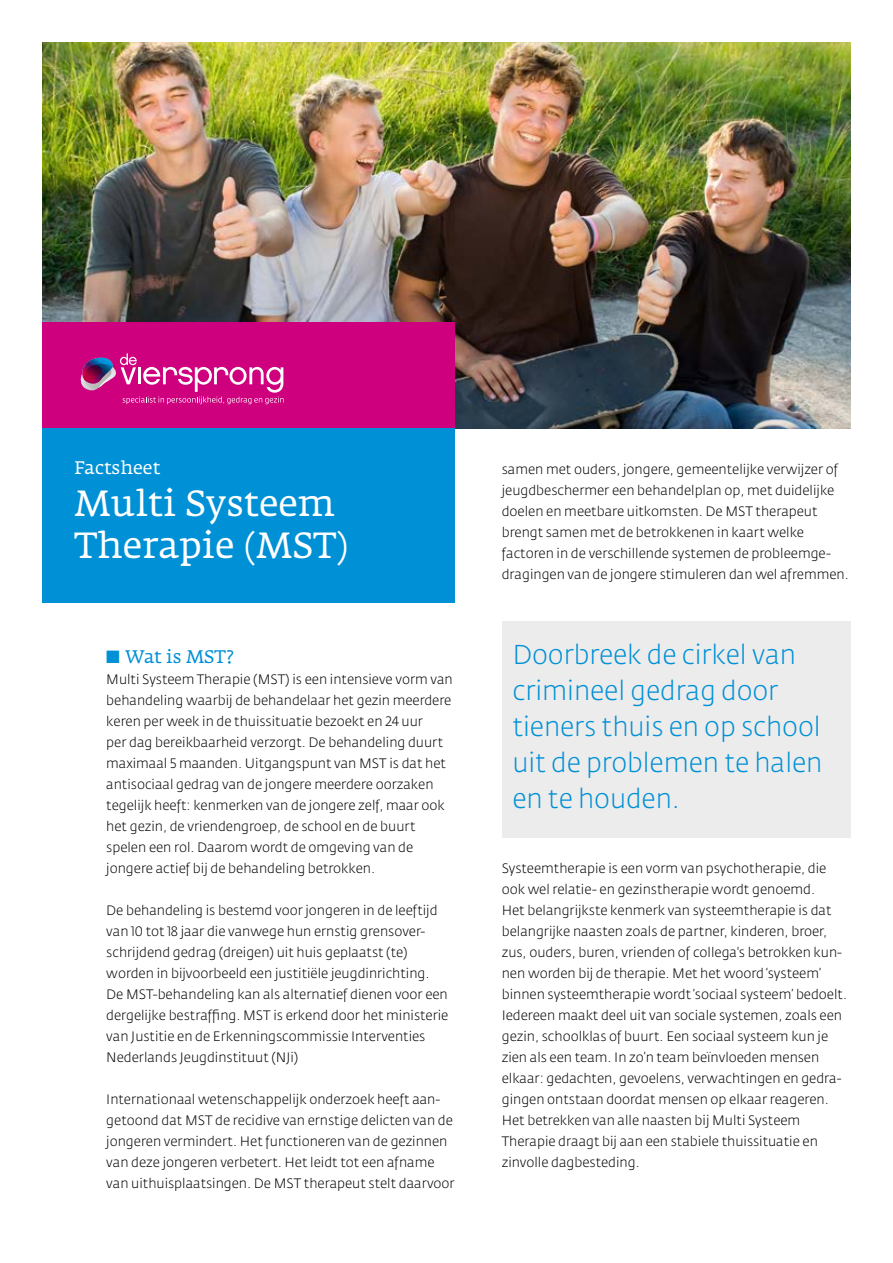
<style>
.page{position:relative;width:893px;height:1263px;background:#fff}
.page>*{position:absolute;margin:0;border:0;box-sizing:border-box;transform-origin:0 0}
.t1{font:36px/42px "Fedra Serif A";color:#fff}
.t2{font:27px/36px "Fedra Sans Light LF";color:#0090d6}
.t3{font:18px "Fedra Serif A";color:#0090d6}
.t4{font:18px "Fedra Serif A";color:#fff}
.t5{font:13.5px/21px "Fedra Sans Light LF";color:#000}
</style>
<div class="page">
<div style="left:502px;top:621px;width:348px;height:217px;background:#ececec"></div>
<img style="left:43px;top:43px;width:807px;height:385px">
<div style="left:43px;top:322px;width:412px;height:106px;background:#cf007e"></div>
<div style="left:43px;top:428px;width:412px;height:174px;background:#0090d6"></div>
<svg style="left:80px;top:353px;width:204px;height:51px"></svg>
<h3 class="t4" style="left:74px;top:457px;width:87px">Factsheet</h3>
<h1 class="t1" style="left:74px;top:483px;width:276px">Multi Systeem<br>Therapie (MST)</h1>
<h3 class="t3" style="left:106px;top:646px;width:129px">■ Wat is MST?</h3>
<p class="t5" style="left:106px;top:669px;width:348px">Multi Systeem Therapie (MST) is een intensieve vorm van behandeling waarbij de behandelaar het gezin meerdere keren per week in de thuissituatie bezoekt en 24 uur<br>per dag bereikbaarheid verzorgt. De behandeling duurt maximaal 5 maanden. Uitgangspunt van MST is dat het antisociaal gedrag van de jongere meerdere oorzaken tegelijk heeft: kenmerken van de jongere zelf, maar ook het gezin, de vriendengroep, de school en de buurt spelen een rol. Daarom wordt de omgeving van de jongere actief bij de behandeling betrokken.</p>
<p class="t5" style="left:106px;top:900px;width:344px">De behandeling is bestemd voor jongeren in de leeftijd van 10 tot 18 jaar die vanwege hun ernstig grensover&shy;schrijdend gedrag (dreigen) uit huis geplaatst (te) worden in bijvoorbeeld een justitiële jeugdinrichting.<br>De MST-behandeling kan als alternatief dienen voor een dergelijke bestraffing. MST is erkend door het ministerie van Justitie en de Erkenningscommissie Interventies Nederlands Jeugdinstituut (NJi)</p>
<p class="t5" style="left:106px;top:1089px;width:350px">Internationaal wetenschappelijk onderzoek heeft aan&shy;getoond dat MST de recidive van ernstige delicten van de jongeren vermindert. Het functioneren van de gezinnen van deze jongeren verbetert. Het leidt tot een afname van uithuisplaatsingen. De MST therapeut stelt daarvoor</p>
<p class="t5" style="left:502px;top:459px;width:348px">samen met ouders, jongere, gemeentelijke verwijzer of jeugdbeschermer een behandelplan op, met duidelijke doelen en meetbare uitkomsten. De MST therapeut brengt samen met de betrokkenen in kaart welke factoren in de verschillende systemen de probleemge&shy;dragingen van de jongere stimuleren dan wel afremmen.</p>
<h2 class="t2" style="left:512px;top:637px;width:312px">Doorbreek de cirkel van crimineel gedrag door tieners thuis en op school uit de problemen te halen en te houden.</h2>
<p class="t5" style="left:502px;top:858px;width:347px">Systeemtherapie is een vorm van psychotherapie, die ook wel relatie- en gezinstherapie wordt genoemd.<br>Het belangrijkste kenmerk van systeemtherapie is dat belangrijke naasten zoals de partner, kinderen, broer, zus, ouders, buren, vrienden of collega's betrokken kun&shy;nen worden bij de therapie. Met het woord ‘systeem’ binnen systeemtherapie wordt ‘sociaal systeem’ bedoelt.<br>Iedereen maakt deel uit van sociale systemen, zoals een gezin, schoolklas of buurt. Een sociaal systeem kun je zien als een team. In zo’n team beïnvloeden mensen elkaar: gedachten, gevoelens, verwachtingen en gedra&shy;gingen ontstaan doordat mensen op elkaar reageren.<br>Het betrekken van alle naasten bij Multi Systeem Therapie draagt bij aan een stabiele thuissituatie en zinvolle dagbesteding.</p>
</div>
